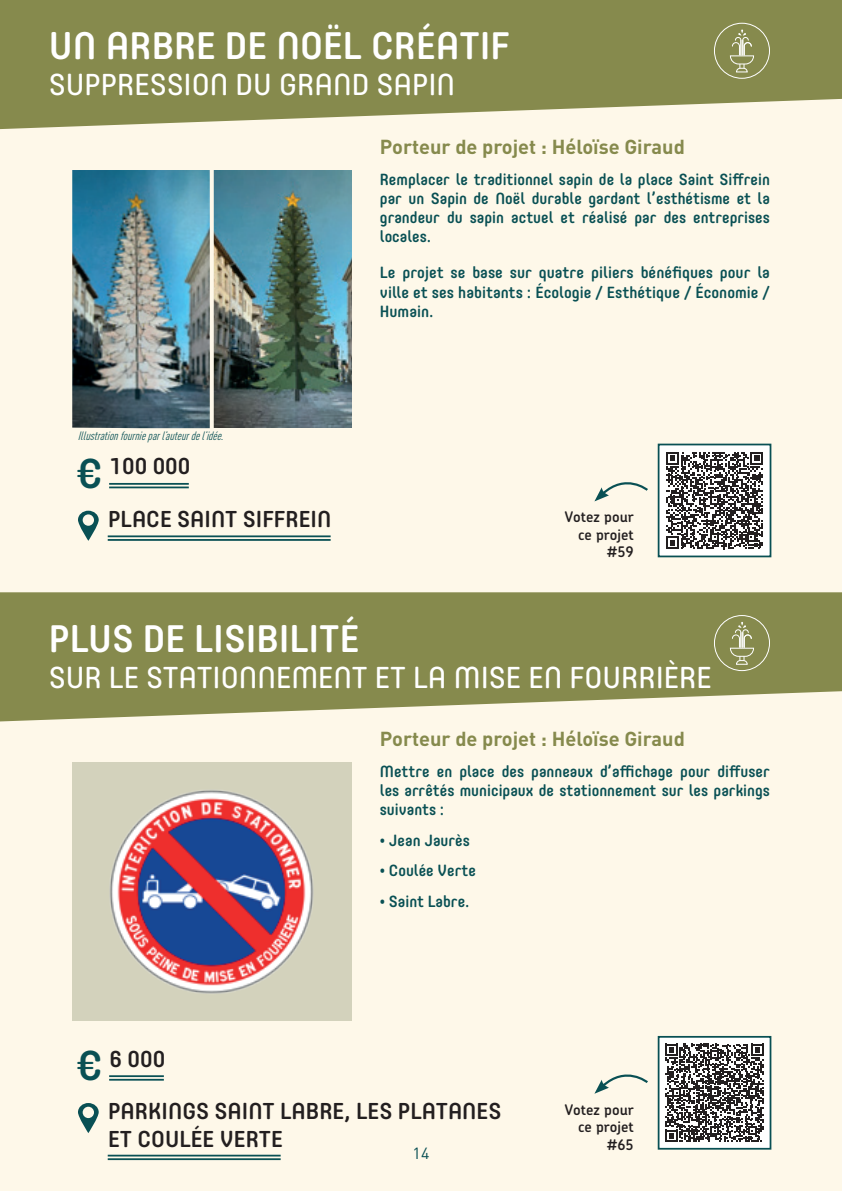
<style>
.page{position:relative;width:842px;height:1191px;background:#fef8e9}
.page>*{position:absolute;margin:0;border:0;box-sizing:border-box;transform-origin:0 0}
.t1{font:500 41.2px "Core Mellow 55";color:#095054}
.t2{font:500 38px "Core Mellow 55";color:#fff}
.t3{font:30px "Core Mellow 45";color:#fff}
.t4{font:500 22.8px/27.4px "Core Mellow 55";color:#231f20}
.t5{font:700 20px "DIN Pro";color:#868a4d}
.t6{font:500 16px/19.2px "Core Mellow 55";color:#095054;text-align:justify}
.t7{font:16px "DIN Pro";color:#095054}
.t8{font:600 14.6px/17.6px "Chevin";color:#231f20;text-align:right}
.t9{font:italic condensed 12px "DIN Pro";color:#095054}
</style>
<div class="page">
<svg style="left:0;top:0;width:842px;height:129px;background:#94965f"></svg>
<hr style="left:108px;top:539px;width:223px;height:2px;background:#095054">
<hr style="left:108px;top:535px;width:223px;height:2px;background:#095054">
<svg style="left:78px;top:511px;width:21px;height:30px"></svg>
<hr style="left:109px;top:486px;width:80px;height:2px;background:#095054">
<hr style="left:109px;top:483px;width:80px;height:2px;background:#095054">
<div style="left:659px;top:444px;width:111px;height:112px;background:#fff"></div>
<svg style="left:666px;top:452px;width:97px;height:97px"></svg>
<div style="left:658px;top:443px;width:113px;height:114px;border:2px solid #095054"></div>
<svg style="left:594px;top:482px;width:54px;height:19px"></svg>
<svg style="left:0;top:592px;width:842px;height:129px;background:#94965f"></svg>
<hr style="left:108px;top:1158px;width:173px;height:2px;background:#095054">
<hr style="left:108px;top:1154px;width:173px;height:2px;background:#095054">
<svg style="left:78px;top:1103px;width:21px;height:30px"></svg>
<hr style="left:109px;top:1078px;width:55px;height:2px;background:#095054">
<hr style="left:109px;top:1075px;width:55px;height:2px;background:#095054">
<div style="left:659px;top:1036px;width:111px;height:112px;background:#fff"></div>
<svg style="left:665px;top:1043px;width:99px;height:98px"></svg>
<div style="left:658px;top:1036px;width:113px;height:113px;border:2px solid #095054"></div>
<svg style="left:595px;top:1074px;width:53px;height:19px"></svg>
<div style="left:72px;top:762px;width:279px;height:258px;background:#d3d2bc"></div>
<img style="left:110px;top:790px;width:203px;height:204px">
<svg style="left:730px;top:30px;width:24px;height:43px"></svg>
<div style="left:714px;top:23px;width:56px;height:56px;border:1px solid #fff;border-radius:50%"></div>
<svg style="left:730px;top:622px;width:24px;height:43px"></svg>
<div style="left:714px;top:615px;width:56px;height:56px;border:1px solid #fff;border-radius:50%"></div>
<img style="left:72px;top:170px;width:279px;height:258px">
<svg style="left:210px;top:170px;width:4px;height:258px"></svg>
<h2 class="t2" style="left:49px;top:17px;width:462px">UN ARBRE DE NOËL CRÉATIF</h2>
<h3 class="t3" style="left:49px;top:62px;width:408px">SUPPRESSION DU GRAND SAPIN</h3>
<p class="t5" style="left:380px;top:133px;width:307px">Porteur de projet : Héloïse Giraud</p>
<p class="t9" style="left:78px;top:427px;width:151px">Illustrationfournieparl’auteurdel’idée.</p>
<h1 class="t1" style="left:77px;top:442px;width:27px">€</h1>
<h3 class="t4" style="left:110px;top:451px;width:82px">100 000</h3>
<h3 class="t4" style="left:108px;top:504px;width:225px">PLACE SAINT SIFFREIN</h3>
<p class="t6" style="left:380px;top:168px;width:392px">Remplacer le traditionnel sapin de la place Saint Siffrein par un Sapin de Noël durable gardant l’esthétisme et la grandeur du sapin actuel et réalisé par des entreprises locales.</p>
<p class="t6" style="left:380px;top:262px;width:392px">Le projet se base sur quatre piliers bénéfiques pour la ville et ses habitants : Écologie / Esthétique / Économie / Humain.</p>
<p class="t8" style="left:565px;top:508px;width:70px">Votez pour ce projet #59</p>
<h2 class="t2" style="left:49px;top:609px;width:312px">PLUS DE LISIBILITÉ</h2>
<h3 class="t3" style="left:49px;top:654px;width:664px">SUR LE STATIONNEMENT ET LA MISE EN FOURRIÈRE</h3>
<p class="t5" style="left:380px;top:725px;width:307px">Porteur de projet : Héloïse Giraud</p>
<p class="t6" style="left:380px;top:761px;width:392px">Mettre en place des panneaux d’affichage pour diffuser les arrêtés municipaux de stationnement sur les parkings suivants :</p>
<p class="t6" style="left:380px;top:830px;width:92px">• Jean Jaurès</p>
<p class="t6" style="left:380px;top:860px;width:98px">• Coulée Verte</p>
<p class="t6" style="left:380px;top:891px;width:91px">• Saint Labre.</p>
<h1 class="t1" style="left:77px;top:1034px;width:27px">€</h1>
<h3 class="t4" style="left:110px;top:1044px;width:57px">6 000</h3>
<h3 class="t4" style="left:108px;top:1096px;width:395px">PARKINGS SAINT LABRE, LES PLATANES<br>ET COULÉE VERTE</h3>
<p class="t7" style="left:413px;top:1140px;width:18px">14</p>
<p class="t8" style="left:565px;top:1100px;width:70px">Votez pour ce projet #65</p>
</div>
